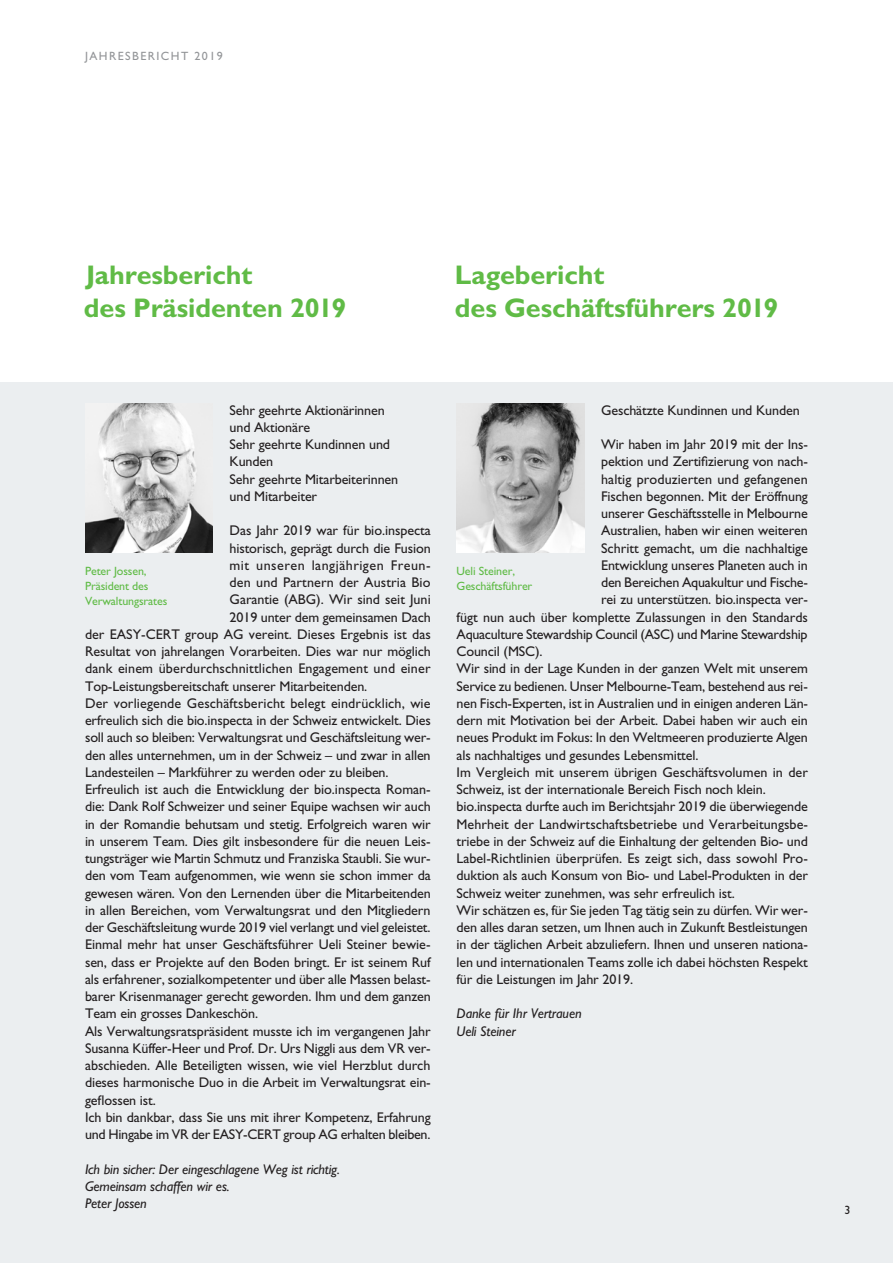
<style>
.page{position:relative;width:893px;height:1263px;background:#fff}
.page>*{position:absolute;margin:0;border:0;box-sizing:border-box;transform-origin:0 0}
.t1{font:700 27px/33px "Gill Sans";letter-spacing:-.005em;color:#60bb46}
.t2{font:14.1px/17.2px "Gill Sans";letter-spacing:-.01em;color:#231f20}
.t3{font:italic 14.1px/17.2px "Gill Sans";letter-spacing:-.01em;color:#231f20}
.t4{font:14.1px "Gill Sans";letter-spacing:.01em;color:#231f20}
.t5{font:14.1px "Gill Sans";letter-spacing:.035em;color:#231f20}
.t6{font:12px/15px "Gill Sans";letter-spacing:-.01em;color:#60bb46}
.t7{font:12px "Gill Sans";letter-spacing:.12em;color:#939598}
.t8{font:12px "Gill Sans";color:#231f20}
</style>
<div class="page">
<div style="left:0;top:383px;width:893px;height:880px;background:#ebeef0"></div>
<img style="left:85px;top:404px;width:128px;height:149px">
<img style="left:457px;top:404px;width:127px;height:149px">
<p class="t7" style="left:85px;top:49px;width:33px">Jahresberi</p>
<p class="t7" style="left:161px;top:49px;width:63px">cht 2019</p>
<h1 class="t1" style="left:84px;top:258px;width:264px">Jahresbericht<br>des Präsidenten 2019</h1>
<h1 class="t1" style="left:455px;top:258px;width:325px">Lagebericht<br>des Geschäftsführers 2019</h1>
<p class="t2" style="left:230px;top:401px;width:170px">Sehr geehrte Aktionärinnen und Aktionäre<br>Sehr geehrte Kundinnen und<br>Kunden<br>Sehr geehrte Mitarbeiterinnen und Mitarbeiter</p>
<p class="t2" style="left:230px;top:522px;width:203px">Das Jahr 2019 war für bio.inspecta</p>
<p class="t2" style="left:230px;top:539px;width:203px">historisch, geprägt durch die Fusion</p>
<p class="t5" style="left:230px;top:557px;width:203px">mit unseren langjährigen Freun-</p>
<p class="t2" style="left:230px;top:574px;width:202px">den und Partnern der Austria Bio</p>
<p class="t2" style="left:230px;top:591px;width:203px">Garantie (ABG). Wir sind seit Juni</p>
<p class="t2" style="left:230px;top:608px;width:203px">2019 unter dem gemeinsamen Dach</p>
<p class="t2" style="left:85px;top:625px;width:347px">der EASY-CERT group AG vereint. Dieses Ergebnis ist das</p>
<p class="t2" style="left:85px;top:643px;width:347px">Resultat von jahrelangen Vorarbeiten. Dies war nur möglich</p>
<p class="t4" style="left:85px;top:660px;width:347px">dank einem überdurchschnittlichen Engagement und einer</p>
<p class="t2" style="left:85px;top:677px;width:284px">Top-Leistungsbereitschaft unserer Mitarbeitenden.</p>
<p class="t4" style="left:85px;top:695px;width:347px">Der vorliegende Geschäftsbericht belegt eindrücklich, wie</p>
<p class="t2" style="left:85px;top:712px;width:347px">erfreulich sich die bio.inspecta in der Schweiz entwickelt. Dies</p>
<p class="t2" style="left:85px;top:729px;width:347px">soll auch so bleiben: Verwaltungsrat und Geschäftsleitung wer-</p>
<p class="t2" style="left:85px;top:746px;width:347px">den alles unternehmen, um in der Schweiz – und zwar in allen</p>
<p class="t2" style="left:85px;top:763px;width:305px">Landesteilen – Markführer zu werden oder zu bleiben.</p>
<p class="t2" style="left:85px;top:781px;width:347px">Erfreulich ist auch die Entwicklung der bio.inspecta Roman-</p>
<p class="t2" style="left:85px;top:798px;width:347px">die: Dank Rolf Schweizer und seiner Equipe wachsen wir auch</p>
<p class="t2" style="left:85px;top:815px;width:347px">in der Romandie behutsam und stetig. Erfolgreich waren wir</p>
<p class="t2" style="left:85px;top:832px;width:347px">in unserem Team. Dies gilt insbesondere für die neuen Leis-</p>
<p class="t2" style="left:85px;top:850px;width:347px">tungsträger wie Martin Schmutz und Franziska Staubli. Sie wur-</p>
<p class="t2" style="left:85px;top:867px;width:347px">den vom Team aufgenommen, wie wenn sie schon immer da</p>
<p class="t2" style="left:85px;top:884px;width:347px">gewesen wären. Von den Lernenden über die Mitarbeitenden</p>
<p class="t2" style="left:85px;top:901px;width:347px">in allen Bereichen, vom Verwaltungsrat und den Mitgliedern</p>
<p class="t2" style="left:85px;top:919px;width:347px">der Geschäftsleitung wurde 2019 viel verlangt und viel geleistet.</p>
<p class="t2" style="left:85px;top:936px;width:347px">Einmal mehr hat unser Geschäftsführer Ueli Steiner bewie-</p>
<p class="t2" style="left:85px;top:953px;width:347px">sen, dass er Projekte auf den Boden bringt. Er ist seinem Ruf</p>
<p class="t2" style="left:85px;top:970px;width:347px">als erfahrener, sozialkompetenter und über alle Massen belast-</p>
<p class="t2" style="left:85px;top:988px;width:347px">barer Krisenmanager gerecht geworden. Ihm und dem ganzen</p>
<p class="t2" style="left:85px;top:1005px;width:175px">Team ein grosses Dankeschön.</p>
<p class="t2" style="left:85px;top:1022px;width:347px">Als Verwaltungsratspräsident musste ich im vergangenen Jahr</p>
<p class="t2" style="left:85px;top:1039px;width:347px">Susanna Küffer-Heer und Prof. Dr. Urs Niggli aus dem VR ver-</p>
<p class="t2" style="left:85px;top:1057px;width:347px">abschieden. Alle Beteiligten wissen, wie viel Herzblut durch</p>
<p class="t2" style="left:85px;top:1074px;width:347px">dieses harmonische Duo in die Arbeit im Verwaltungsrat ein-</p>
<p class="t2" style="left:85px;top:1091px;width:72px">geflossen ist.</p>
<p class="t2" style="left:85px;top:1108px;width:347px">Ich bin dankbar, dass Sie uns mit ihrer Kompetenz, Erfahrung</p>
<p class="t2" style="left:85px;top:1126px;width:347px">und Hingabe im VR der EASY-CERT group AG erhalten bleiben.</p>
<p class="t3" style="left:85px;top:1160px;width:256px">Ich bin sicher: Der eingeschlagene Weg ist richtig.<br>Gemeinsam schaffen wir es.<br>Peter Jossen</p>
<p class="t2" style="left:601px;top:401px;width:200px">Geschätzte Kundinnen und Kunden</p>
<p class="t2" style="left:601px;top:436px;width:208px">Wir haben im Jahr 2019 mit der Ins-</p>
<p class="t2" style="left:601px;top:453px;width:208px">pektion und Zertifizierung von nach-</p>
<p class="t2" style="left:601px;top:470px;width:208px">haltig produzierten und gefangenen</p>
<p class="t2" style="left:601px;top:487px;width:208px">Fischen begonnen. Mit der Eröffnung</p>
<p class="t2" style="left:601px;top:505px;width:208px">unserer Geschäftsstelle in Melbourne</p>
<p class="t2" style="left:601px;top:522px;width:208px">Australien, haben wir einen weiteren</p>
<p class="t2" style="left:601px;top:539px;width:208px">Schritt gemacht, um die nachhaltige</p>
<p class="t2" style="left:601px;top:556px;width:208px">Entwicklung unseres Planeten auch in</p>
<p class="t2" style="left:601px;top:574px;width:208px">den Bereichen Aquakultur und Fische-</p>
<p class="t2" style="left:601px;top:591px;width:208px">rei zu unterstützen. bio.inspecta ver-</p>
<p class="t2" style="left:457px;top:608px;width:353px">fügt nun auch über komplette Zulassungen in den Standards</p>
<p class="t2" style="left:457px;top:625px;width:353px">Aquaculture Stewardship Council (ASC) und Marine Stewardship</p>
<p class="t2" style="left:457px;top:643px;width:87px">Council (MSC).</p>
<p class="t2" style="left:457px;top:660px;width:353px">Wir sind in der Lage Kunden in der ganzen Welt mit unserem</p>
<p class="t2" style="left:457px;top:677px;width:353px">Service zu bedienen. Unser Melbourne-Team, bestehend aus rei-</p>
<p class="t2" style="left:457px;top:694px;width:353px">nen Fisch-Experten, ist in Australien und in einigen anderen Län-</p>
<p class="t2" style="left:457px;top:712px;width:353px">dern mit Motivation bei der Arbeit. Dabei haben wir auch ein</p>
<p class="t2" style="left:457px;top:729px;width:353px">neues Produkt im Fokus: In den Weltmeeren produzierte Algen</p>
<p class="t2" style="left:457px;top:746px;width:243px">als nachhaltiges und gesundes Lebensmittel.</p>
<p class="t2" style="left:457px;top:763px;width:353px">Im Vergleich mit unserem übrigen Geschäftsvolumen in der</p>
<p class="t2" style="left:457px;top:781px;width:311px">Schweiz, ist der internationale Bereich Fisch noch klein.</p>
<p class="t2" style="left:457px;top:798px;width:353px">bio.inspecta durfte auch im Berichtsjahr 2019 die überwiegende</p>
<p class="t2" style="left:457px;top:815px;width:353px">Mehrheit der Landwirtschaftsbetriebe und Verarbeitungsbe-</p>
<p class="t2" style="left:457px;top:832px;width:353px">triebe in der Schweiz auf die Einhaltung der geltenden Bio- und</p>
<p class="t2" style="left:457px;top:850px;width:353px">Label-Richtlinien überprüfen. Es zeigt sich, dass sowohl Pro-</p>
<p class="t2" style="left:457px;top:867px;width:353px">duktion als auch Konsum von Bio- und Label-Produkten in der</p>
<p class="t2" style="left:457px;top:884px;width:280px">Schweiz weiter zunehmen, was sehr erfreulich ist.</p>
<p class="t2" style="left:457px;top:901px;width:353px">Wir schätzen es, für Sie jeden Tag tätig sein zu dürfen. Wir wer-</p>
<p class="t2" style="left:457px;top:919px;width:353px">den alles daran setzen, um Ihnen auch in Zukunft Bestleistungen</p>
<p class="t2" style="left:457px;top:936px;width:353px">in der täglichen Arbeit abzuliefern. Ihnen und unseren nationa-</p>
<p class="t2" style="left:457px;top:953px;width:353px">len und internationalen Teams zolle ich dabei höchsten Respekt</p>
<p class="t2" style="left:457px;top:970px;width:178px">für die Leistungen im Jahr 2019.</p>
<p class="t3" style="left:457px;top:1005px;width:127px">Danke für Ihr Vertrauen<br>Ueli Steiner</p>
<p class="t6" style="left:85px;top:564px;width:84px">Peter Jossen,<br>Präsident des<br>Verwaltungsrates</p>
<p class="t6" style="left:457px;top:564px;width:77px">Ueli Steiner,<br>Geschäftsführer</p>
<p class="t8" style="left:844px;top:1203px;width:7px">3</p>
</div>
